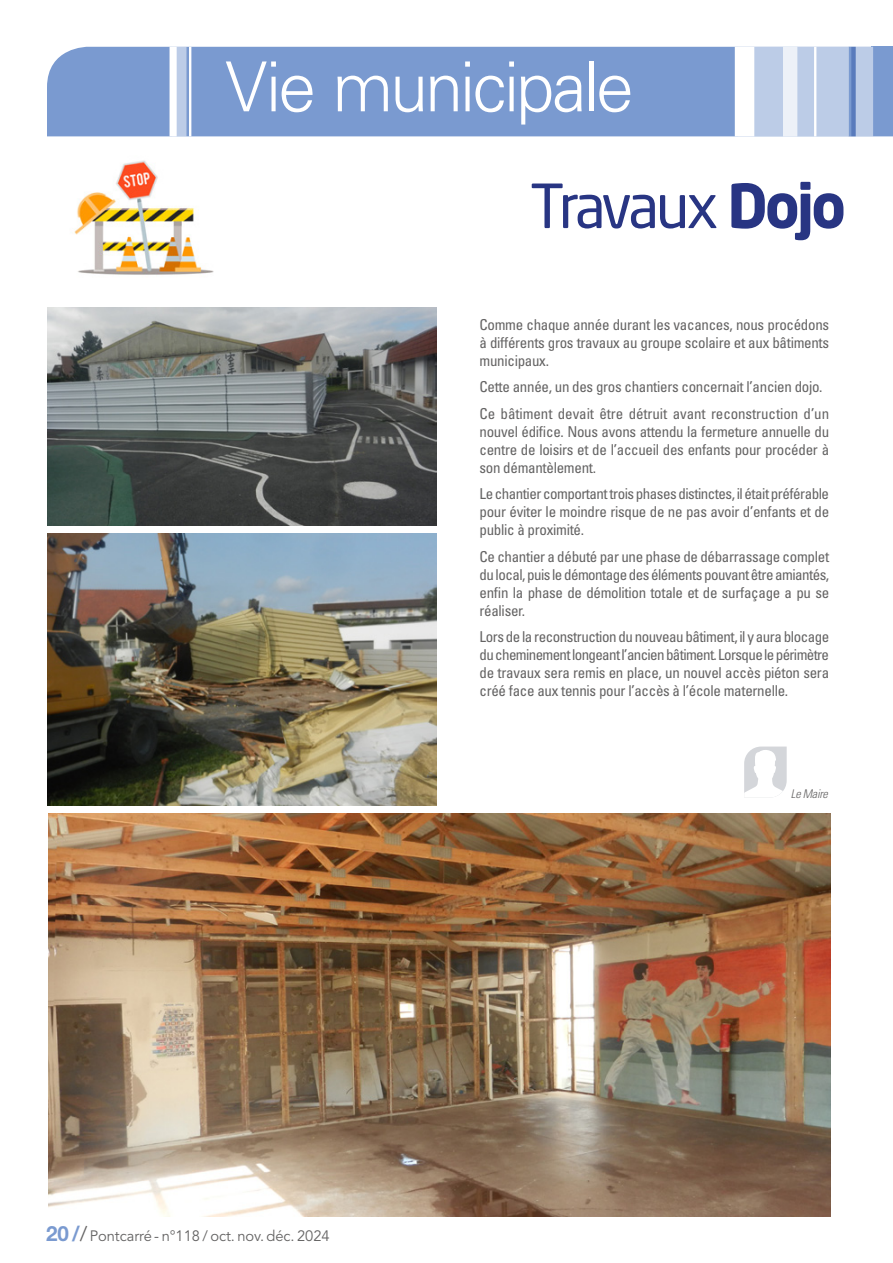
<style>
.page{position:relative;width:893px;height:1263px;background:#fff}
.page>*{position:absolute;margin:0;border:0;box-sizing:border-box;transform-origin:0 0}
.Top_titre{font:300 69px "Univers LT Std";letter-spacing:-.04em;color:#fff}
.TITRE{font:60px "Neo Sans Std";letter-spacing:-.075em;color:#283583}
.TEXTE{font:condensed 15px/18px "Univers LT Std";letter-spacing:-.02em;color:#646363;text-align:justify}
.t1{font:15px "Avenir LT Std";letter-spacing:-.005em;color:#646363}
.nom_auteur{font:italic 300 condensed 12px "Univers LT Std";letter-spacing:-.02em;color:#646363}
.s1{font-weight:700}
.s2{font-family:"Helvetica Neue LT Std";font-weight:700;font-size:21px;color:#7a9ad0}
.s3{font-size:21px}
</style>
<div class="page">
<div style="left:47px;top:47px;width:846px;height:89px;background:#7a9ad0"></div>
<div style="left:170px;top:47px;width:7px;height:89px;background:#fff"></div>
<div style="left:735px;top:47px;width:19px;height:89px;background:#fff"></div>
<svg style="left:176px;top:47px;width:10px;height:89px"></svg>
<hr style="left:189px;top:47px;width:2px;height:89px;background:#fff">
<svg style="left:754px;top:47px;width:119px;height:89px;background:#c3d2e9"></svg>
<svg style="left:848px;top:47px;width:8px;height:89px"></svg>
<img style="left:47px;top:307px;width:389px;height:219px">
<img style="left:47px;top:533px;width:389px;height:273px">
<img style="left:48px;top:814px;width:782px;height:402px">
<img style="left:74px;top:160px;width:140px;height:115px">
<svg style="left:744px;top:746px;width:43px;height:51px"></svg>
<p class="Top_titre" style="left:225px;top:45px;width:410px">Vie municipale</p>
<p class="TITRE" style="left:530px;top:169px;width:318px">Travaux <span class="s1">Dojo</span></p>
<p class="TEXTE" style="left:479px;top:315px;width:351px">Comme chaque année durant les vacances, nous procédons à différents gros travaux au groupe scolaire et aux bâtiments municipaux.</p>
<p class="TEXTE" style="left:479px;top:378px;width:345px">Cette année, un des gros chantiers concernait l’ancien dojo.</p>
<p class="TEXTE" style="left:479px;top:404px;width:351px">Ce bâtiment devait être détruit avant reconstruction d’un nouvel édifice. Nous avons attendu la fermeture annuelle du centre de loisirs et de l’accueil des enfants pour procéder à son démantèlement.</p>
<p class="TEXTE" style="left:479px;top:485px;width:351px">Le chantier comportant trois phases distinctes, il était préférable pour éviter le moindre risque de ne pas avoir d’enfants et de public à proximité.</p>
<p class="TEXTE" style="left:479px;top:547px;width:351px">Ce chantier a débuté par une phase de débarrassage complet du local, puis le démontage des éléments pouvant être amiantés, enfin la phase de démolition totale et de surfaçage a pu se réaliser.</p>
<p class="TEXTE" style="left:479px;top:628px;width:351px">Lors de la reconstruction du nouveau bâtiment, il y aura blocage du cheminement longeant l’ancien bâtiment. Lorsque le périmètre de travaux sera remis en place, un nouvel accès piéton sera créé face aux tennis pour l’accès à l’école maternelle.</p>
<p class="t1" style="left:46px;top:1227px;width:285px"><span class="s2">20 /</span><span class="s3">/</span> Pontcarré - n°118 / oct. nov. déc. 2024</p>
<p class="nom_auteur" style="left:791px;top:786px;width:38px">Le Maire</p>
</div>
